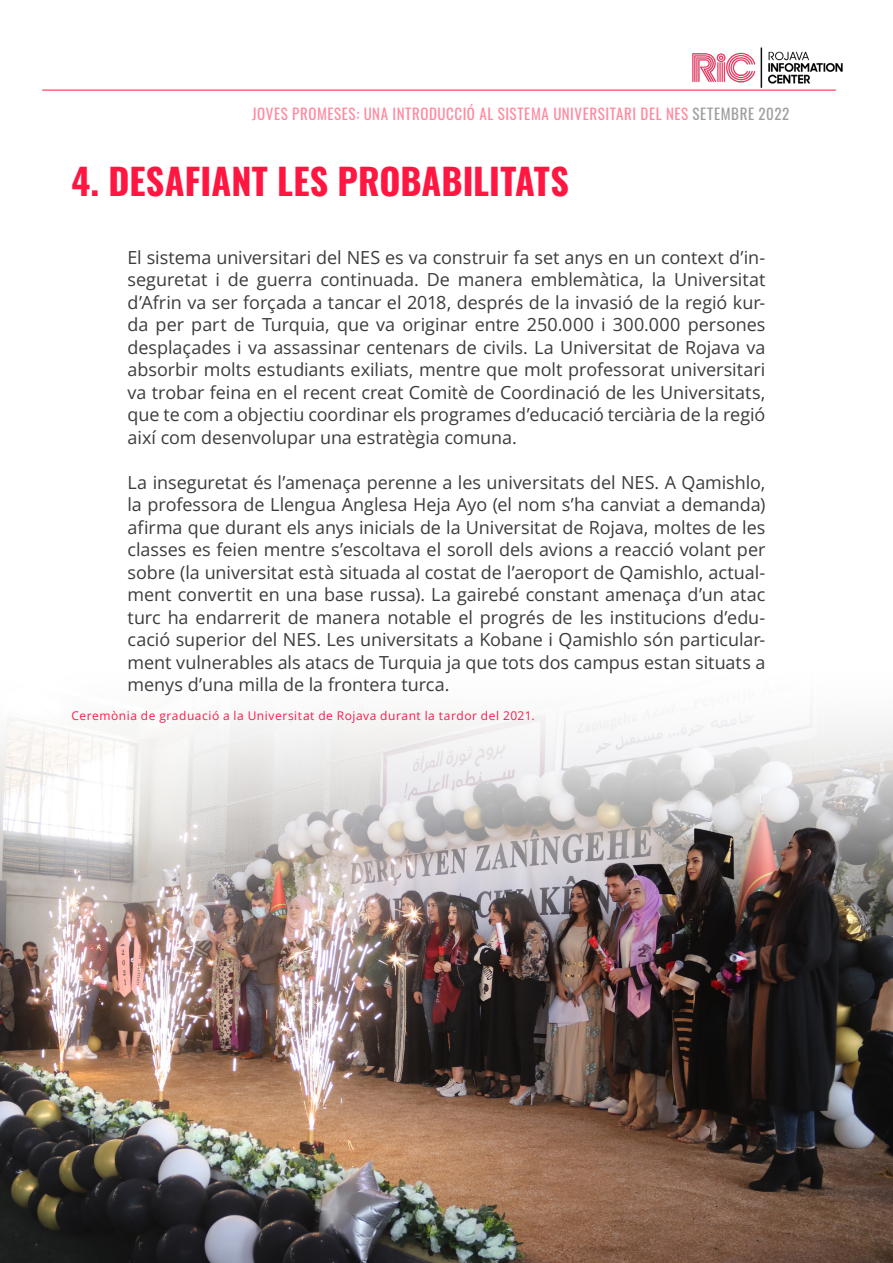
<style>
.page{position:relative;width:893px;height:1263px;background:#fff}
.page>*{position:absolute;margin:0;border:0;box-sizing:border-box;transform-origin:0 0}
.Headline{font:700 36px "Oswald";letter-spacing:.005em;color:#ff1641}
.Text{font:18px/22.5px "Open Sans";letter-spacing:-.005em;color:#3c3c3c;text-align:justify}
.t1{font:15px "Oswald";letter-spacing:.04em;color:#ff8aa0}
.t2{font:12px "Open Sans";letter-spacing:.045em;color:#ff174a}
.s1{color:#9e9e9e}
</style>
<div class="page">
<hr style="left:43px;top:90px;width:793px;height:1px;background:#ff1641">
<img style="left:685px;top:47px;width:158px;height:43px">
<img style="left:0;top:708px;width:893px;height:555px">
<p class="t1" style="left:252px;top:100px;width:539px">JOVES PROMESES: UNA INTRODUCCIÓ AL SISTEMA UNIVERSITARI DEL NES <span class="s1">SETEMBRE 2022</span></p>
<p class="Headline" style="left:72px;top:149px;width:499px">4. DESAFIANT LES PROBABILITATS</p>
<p class="Text" style="left:128px;top:245px;width:639px">El sistema universitari del NES es va construir fa set anys en un context d’in&shy;seguretat i de guerra continuada. De manera emblemàtica, la Universitat d’Afrin va ser forçada a tancar el 2018, després de la invasió de la regió kur&shy;da per part de Turquia, que va originar entre 250.000 i 300.000 persones desplaçades i va assassinar centenars de civils. La Universitat de Rojava va absorbir molts estudiants exiliats, mentre que molt professorat universitari va trobar feina en el recent creat Comitè de Coordinació de les Universitats, que te com a objectiu coordinar els programes d’educació terciària de la regió així com desenvolupar una estratègia comuna.</p>
<p class="Text" style="left:128px;top:470px;width:639px">La inseguretat és l’amenaça perenne a les universitats del NES. A Qamishlo, la professora de Llengua Anglesa Heja Ayo (el nom s’ha canviat a demanda) afirma que durant els anys inicials de la Universitat de Rojava, moltes de les classes es feien mentre s’escoltava el soroll dels avions a reacció volant per sobre (la universitat està situada al costat de l’aeroport de Qamishlo, actual&shy;ment convertit en una base russa). La gairebé constant amenaça d’un atac turc ha endarrerit de manera notable el progrés de les institucions d’edu&shy;cació superior del NES. Les universitats a Kobane i Qamishlo són particular&shy;ment vulnerables als atacs de Turquia ja que tots dos campus estan situats a menys d’una milla de la frontera turca.</p>
<p class="t2" style="left:72px;top:708px;width:465px">Ceremònia de graduació a la Universitat de Rojava durant la tardor del 2021.</p>
</div>
